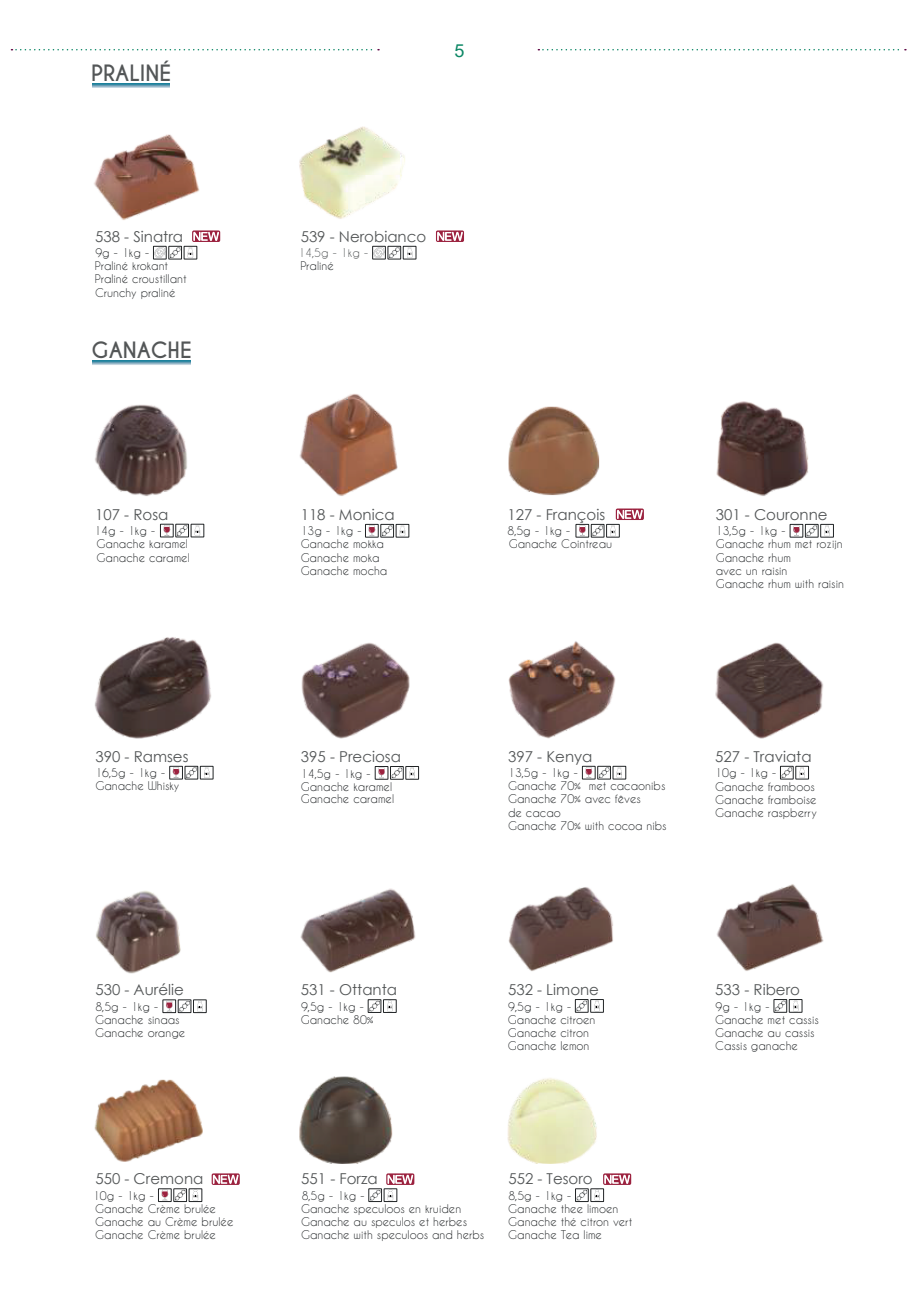
<style>
.page{position:relative;width:919px;height:1289px;background:#fff}
.page>*{position:absolute;margin:0;border:0;box-sizing:border-box;transform-origin:0 0}
.t1{font:700 21.15px "Caviar Dreams";color:#535657}
.t2{font:18px "Arial";color:#0c8765}
.t3{font:15px "Century Gothic";color:#535657}
.t4{font:11.25px/13px "Caviar Dreams";color:#212426}
.t5{font:11.25px "Caviar Dreams";color:#535657}
</style>
<div class="page">
<img style="left:92px;top:126px;width:735px;height:1036px">
<svg style="left:93px;top:84px;width:77px;height:4px"></svg>
<svg style="left:93px;top:361px;width:97px;height:4px"></svg>
<div style="left:780px;top:766px;width:13px;height:13px;border:1px solid #212426"></div>
<svg style="left:799px;top:768px;width:5px;height:9px"></svg>
<div style="left:795px;top:766px;width:13px;height:13px;border:1px solid #212426"></div>
<svg style="left:781px;top:767px;width:11px;height:11px"></svg>
<svg style="left:368px;top:526px;width:7px;height:9px"></svg>
<div style="left:365px;top:524px;width:13px;height:13px;border:1px solid #212426"></div>
<div style="left:380px;top:524px;width:13px;height:13px;border:1px solid #212426"></div>
<svg style="left:400px;top:526px;width:5px;height:9px"></svg>
<div style="left:396px;top:524px;width:13px;height:13px;border:1px solid #212426"></div>
<svg style="left:382px;top:525px;width:10px;height:11px"></svg>
<svg style="left:163px;top:526px;width:7px;height:9px"></svg>
<div style="left:160px;top:524px;width:13px;height:13px;border:1px solid #212426"></div>
<div style="left:175px;top:524px;width:14px;height:13px;border:1px solid #212426"></div>
<svg style="left:195px;top:526px;width:5px;height:9px"></svg>
<div style="left:191px;top:524px;width:13px;height:13px;border:1px solid #212426"></div>
<svg style="left:177px;top:525px;width:10px;height:11px"></svg>
<svg style="left:585px;top:768px;width:7px;height:9px"></svg>
<div style="left:582px;top:766px;width:13px;height:13px;border:1px solid #212426"></div>
<div style="left:597px;top:766px;width:13px;height:13px;border:1px solid #212426"></div>
<svg style="left:616px;top:768px;width:6px;height:9px"></svg>
<div style="left:612px;top:766px;width:14px;height:13px;border:1px solid #212426"></div>
<svg style="left:598px;top:767px;width:11px;height:11px"></svg>
<svg style="left:378px;top:768px;width:7px;height:9px"></svg>
<div style="left:375px;top:766px;width:13px;height:13px;border:1px solid #212426"></div>
<div style="left:390px;top:766px;width:13px;height:13px;border:1px solid #212426"></div>
<svg style="left:409px;top:768px;width:6px;height:9px"></svg>
<div style="left:405px;top:766px;width:13px;height:13px;border:1px solid #212426"></div>
<svg style="left:391px;top:767px;width:11px;height:11px"></svg>
<svg style="left:793px;top:526px;width:6px;height:9px"></svg>
<div style="left:789px;top:524px;width:14px;height:13px;border:1px solid #212426"></div>
<div style="left:805px;top:524px;width:13px;height:13px;border:1px solid #212426"></div>
<svg style="left:824px;top:526px;width:5px;height:9px"></svg>
<div style="left:820px;top:524px;width:13px;height:13px;border:1px solid #212426"></div>
<svg style="left:806px;top:525px;width:11px;height:11px"></svg>
<svg style="left:173px;top:768px;width:6px;height:9px"></svg>
<div style="left:169px;top:766px;width:14px;height:13px;border:1px solid #212426"></div>
<div style="left:185px;top:766px;width:13px;height:13px;border:1px solid #212426"></div>
<svg style="left:204px;top:768px;width:5px;height:9px"></svg>
<div style="left:200px;top:766px;width:13px;height:13px;border:1px solid #212426"></div>
<svg style="left:186px;top:767px;width:11px;height:11px"></svg>
<svg style="left:166px;top:1001px;width:6px;height:9px"></svg>
<div style="left:163px;top:999px;width:13px;height:13px;border:1px solid #212426"></div>
<div style="left:178px;top:999px;width:13px;height:13px;border:1px solid #212426"></div>
<svg style="left:197px;top:1001px;width:5px;height:9px"></svg>
<div style="left:193px;top:999px;width:13px;height:13px;border:1px solid #212426"></div>
<svg style="left:179px;top:1000px;width:11px;height:11px"></svg>
<svg style="left:579px;top:526px;width:6px;height:9px"></svg>
<div style="left:575px;top:524px;width:14px;height:13px;border:1px solid #212426"></div>
<div style="left:591px;top:524px;width:13px;height:13px;border:1px solid #212426"></div>
<div style="left:606px;top:524px;width:13px;height:13px;border:1px solid #212426"></div>
<svg style="left:592px;top:525px;width:11px;height:11px"></svg>
<svg style="left:212px;top:1173px;width:28px;height:11px"></svg>
<svg style="left:436px;top:230px;width:28px;height:12px"></svg>
<div style="left:773px;top:999px;width:13px;height:13px;border:1px solid #212426"></div>
<svg style="left:793px;top:1001px;width:5px;height:9px"></svg>
<div style="left:789px;top:999px;width:13px;height:13px;border:1px solid #212426"></div>
<svg style="left:775px;top:1000px;width:10px;height:11px"></svg>
<div style="left:575px;top:999px;width:13px;height:13px;border:1px solid #212426"></div>
<svg style="left:594px;top:1001px;width:5px;height:9px"></svg>
<div style="left:590px;top:999px;width:13px;height:13px;border:1px solid #212426"></div>
<svg style="left:576px;top:1000px;width:11px;height:11px"></svg>
<div style="left:169px;top:246px;width:13px;height:13px;border:1px solid #212426"></div>
<div style="left:153px;top:246px;width:13px;height:13px;border:1px solid #212426"></div>
<svg style="left:188px;top:230px;width:32px;height:28px"></svg>
<div style="left:184px;top:246px;width:13px;height:13px;border:1px solid #212426"></div>
<svg style="left:154px;top:247px;width:26px;height:11px"></svg>
<div style="left:388px;top:246px;width:13px;height:13px;border:1px solid #212426"></div>
<div style="left:372px;top:246px;width:13px;height:13px;border:1px solid #212426"></div>
<svg style="left:407px;top:248px;width:5px;height:9px"></svg>
<div style="left:403px;top:246px;width:13px;height:13px;border:1px solid #212426"></div>
<svg style="left:373px;top:247px;width:27px;height:11px"></svg>
<svg style="left:161px;top:1190px;width:7px;height:9px"></svg>
<div style="left:158px;top:1188px;width:13px;height:13px;border:1px solid #212426"></div>
<div style="left:174px;top:1188px;width:13px;height:13px;border:1px solid #212426"></div>
<svg style="left:193px;top:1190px;width:5px;height:9px"></svg>
<div style="left:189px;top:1188px;width:13px;height:13px;border:1px solid #212426"></div>
<svg style="left:175px;top:1189px;width:10px;height:11px"></svg>
<div style="left:368px;top:999px;width:13px;height:13px;border:1px solid #212426"></div>
<svg style="left:387px;top:1001px;width:5px;height:9px"></svg>
<div style="left:383px;top:999px;width:13px;height:13px;border:1px solid #212426"></div>
<svg style="left:369px;top:1000px;width:11px;height:11px"></svg>
<div style="left:368px;top:1188px;width:13px;height:13px;border:1px solid #212426"></div>
<svg style="left:386px;top:1173px;width:28px;height:27px"></svg>
<div style="left:384px;top:1188px;width:13px;height:13px;border:1px solid #212426"></div>
<svg style="left:370px;top:1189px;width:10px;height:11px"></svg>
<div style="left:575px;top:1188px;width:13px;height:13px;border:1px solid #212426"></div>
<svg style="left:594px;top:1173px;width:37px;height:27px"></svg>
<div style="left:590px;top:1188px;width:13px;height:13px;border:1px solid #212426"></div>
<svg style="left:576px;top:1189px;width:11px;height:11px"></svg>
<svg style="left:610px;top:508px;width:33px;height:28px"></svg>
<svg style="left:11px;top:49px;width:368px;height:1px"></svg>
<svg style="left:538px;top:49px;width:367px;height:1px"></svg>
<h1 class="t1" style="left:91px;top:60px;width:81px">PRALINÉ</h1>
<h3 class="t3" style="left:95px;top:226px;width:89px">538 - Sinatra</h3>
<p class="t4" style="left:95px;top:246px;width:56px">9g - 1kg -</p>
<p class="t4" style="left:95px;top:259px;width:75px">Praliné krokant</p>
<p class="t4" style="left:95px;top:272px;width:93px">Praliné croustillant</p>
<p class="t4" style="left:95px;top:285px;width:82px">Crunchy praliné</p>
<h1 class="t1" style="left:91px;top:337px;width:102px">GANACHE</h1>
<h3 class="t3" style="left:95px;top:503px;width:75px">107 - Rosa</h3>
<p class="t4" style="left:94px;top:524px;width:97px">14g - 1kg -<br>Ganache karamel<br>Ganache caramel</p>
<h3 class="t3" style="left:95px;top:745px;width:95px">390 - Ramses</h3>
<p class="t4" style="left:95px;top:766px;width:85px">16,5g - 1kg -<br>Ganache Whisky</p>
<h3 class="t3" style="left:95px;top:979px;width:90px">530 - Aurélie</h3>
<p class="t4" style="left:95px;top:999px;width:91px">8,5g - 1kg -<br>Ganache sinaas<br>Ganache orange</p>
<h3 class="t3" style="left:95px;top:1168px;width:109px">550 - Cremona</h3>
<p class="t4" style="left:93px;top:1188px;width:142px">10g - 1kg -<br>Ganache Crème brulée<br>Ganache au Crème brulée<br>Ganache Crème brulée</p>
<h2 class="t2" style="left:454px;top:38px;width:12px">5</h2>
<h3 class="t3" style="left:301px;top:226px;width:127px">539 - Nerobianco</h3>
<p class="t4" style="left:300px;top:259px;width:35px">Praliné</p>
<p class="t5" style="left:298px;top:246px;width:71px">14,5g - 1kg -</p>
<h3 class="t3" style="left:301px;top:504px;width:95px">118 - Monica</h3>
<p class="t4" style="left:301px;top:524px;width:88px">13g - 1kg -<br>Ganache mokka<br>Ganache moka<br>Ganache mocha</p>
<h3 class="t3" style="left:507px;top:504px;width:99px">127 - François</h3>
<p class="t4" style="left:507px;top:524px;width:106px">8,5g - 1kg -<br>Ganache Cointreau</p>
<h3 class="t3" style="left:715px;top:504px;width:113px">301 - Couronne</h3>
<p class="t4" style="left:715px;top:524px;width:130px">13,5g - 1kg -<br>Ganache rhum met rozijn<br>Ganache rhum<br>avec un raisin<br>Ganache rhum with raisin</p>
<h3 class="t3" style="left:301px;top:746px;width:101px">395 - Preciosa</h3>
<p class="t4" style="left:301px;top:766px;width:95px">14,5g - 1kg -<br>Ganache karamel<br>Ganache caramel</p>
<h3 class="t3" style="left:508px;top:745px;width:86px">397 - Kenya</h3>
<p class="t4" style="left:508px;top:766px;width:160px">13,5g - 1kg -<br>Ganache 70% met cacaonibs<br>Ganache 70% avec fêves<br>de cacao<br>Ganache 70% with cocoa nibs</p>
<h3 class="t3" style="left:715px;top:746px;width:98px">527 - Traviata</h3>
<p class="t4" style="left:715px;top:766px;width:103px">10g - 1kg -<br>Ganache framboos<br>Ganache framboise<br>Ganache raspberry</p>
<h3 class="t3" style="left:301px;top:979px;width:98px">531 - Ottanta</h3>
<p class="t4" style="left:301px;top:1012px;width:74px">Ganache 80%</p>
<p class="t4" style="left:301px;top:999px;width:65px">9,5g - 1kg -</p>
<h3 class="t3" style="left:508px;top:979px;width:92px">532 - Limone</h3>
<p class="t4" style="left:508px;top:999px;width:89px">9,5g - 1kg -<br>Ganache citroen<br>Ganache citron<br>Ganache lemon</p>
<h3 class="t3" style="left:508px;top:1168px;width:86px">552 - Tesoro</h3>
<p class="t4" style="left:508px;top:1201px;width:126px">Ganache thee limoen<br>Ganache thé citron vert<br>Ganache Tea lime</p>
<h3 class="t3" style="left:301px;top:1168px;width:78px">551 - Forza</h3>
<p class="t4" style="left:301px;top:1201px;width:185px">Ganache speculoos en kruiden<br>Ganache au speculos et herbes<br>Ganache with speculoos and herbs</p>
<p class="t4" style="left:301px;top:1188px;width:65px">8,5g - 1kg -</p>
<p class="t4" style="left:508px;top:1188px;width:65px">8,5g - 1kg -</p>
<h3 class="t3" style="left:715px;top:979px;width:86px">533 - Ribero</h3>
<p class="t4" style="left:715px;top:999px;width:105px">9g - 1kg -<br>Ganache met cassis<br>Ganache au cassis<br>Cassis ganache</p>
</div>
